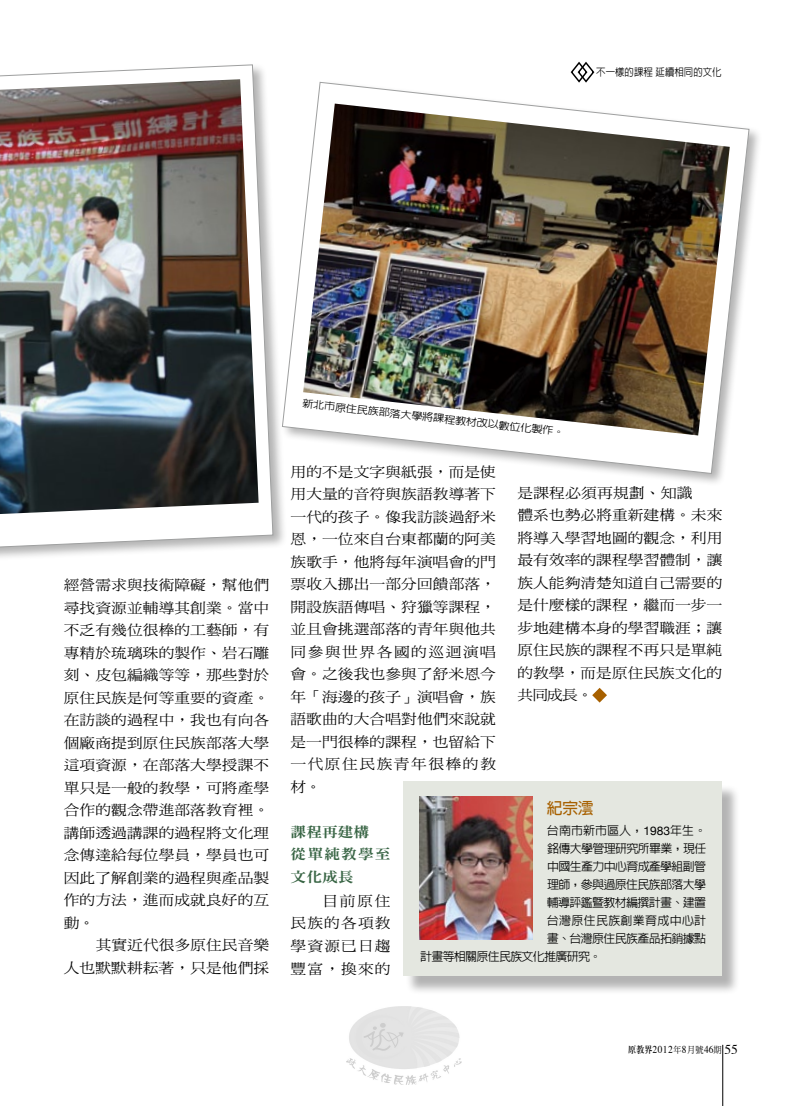
<style>
.page{position:relative;width:808px;height:1106px;background:#fff}
.page>*{position:absolute;margin:0;border:0;box-sizing:border-box;transform-origin:0 0}
.t1{font:700 15.75px "AR Hei B5";color:#a76000}
.t2{font:14.1px/22.5px "DF Ming Std W5";letter-spacing:.005em;color:#000;text-align:justify;scale:1.11 1}
.t3{font:14.1px/22.5px "DF Ming Std W9";color:#396545;scale:1.11 1}
.t4{font:500 12px "AR Hei B5";letter-spacing:-.055em;color:#000}
.t5{font:500 12px "AR Hei B5";letter-spacing:.005em;color:#000}
.t6{font:500 12px "AR Hei B5";letter-spacing:.025em;color:#000}
.t7{font:10.5px "Times";letter-spacing:.05em;color:#000;scale:.9 1}
.t8{font:500 10.5px "AR Hei B5";color:#000;scale:.9 1}
.t9{font:500 10.05px "AR Hei B5";color:#000;scale:1.11 1}
.s1{font-family:"Helvetica Neue";font-weight:400}
.s2{font-family:"AR Ming B5";font-weight:800;font-size:9px}
.s3{font-family:"DF Ming Std W5";font-size:9px}
.s4{font-size:13.5px}
</style>
<div class="page">
<hr style="left:722px;top:1044px;width:1px;height:62px;background:#000">
<svg style="left:592px;top:688px;width:15px;height:14px"></svg>
<div style="left:0;top:63px;width:287px;height:517px;background:#000;opacity:.3"></div>
<svg style="left:0;top:64px;width:273px;height:502px"></svg>
<img style="left:0;top:79px;width:259px;height:435px">
<div style="left:281px;top:80px;width:482px;height:407px;background:#000;opacity:.3"></div>
<svg style="left:282px;top:82px;width:467px;height:392px"></svg>
<img style="left:303px;top:104px;width:427px;height:331px">
<div style="left:405px;top:783px;width:336px;height:212px;background:#000;opacity:.3"></div>
<div style="left:403px;top:781px;width:319px;height:195px;background:#e4e7e0"></div>
<img style="left:420px;top:797px;width:112px;height:142px">
<svg style="left:570px;top:61px;width:25px;height:23px"></svg>
<img style="left:347px;top:1006px;width:114px;height:78px">
<p class="t8" style="left:596px;top:67px;width:141px">不一樣的課程延續相同的文化</p>
<p class="t2" style="left:64px;top:574px;width:187px">經營需求與技術障礙，幫他們</p>
<p class="t2" style="left:64px;top:596px;width:187px">尋找資源並輔導其創業。當中</p>
<p class="t2" style="left:64px;top:618px;width:187px">不乏有幾位很棒的工藝師，有</p>
<p class="t2" style="left:64px;top:641px;width:187px">專精於琉璃珠的製作、岩石雕</p>
<p class="t2" style="left:64px;top:663px;width:187px">刻、皮包編織等等，那些對於</p>
<p class="t2" style="left:64px;top:686px;width:187px">原住民族是何等重要的資產。</p>
<p class="t2" style="left:64px;top:708px;width:187px">在訪談的過程中，我也有向各</p>
<p class="t2" style="left:64px;top:731px;width:187px">個廠商提到原住民族部落大學</p>
<p class="t2" style="left:64px;top:753px;width:187px">這項資源，在部落大學授課不</p>
<p class="t2" style="left:64px;top:776px;width:187px">單只是一般的教學，可將產學</p>
<p class="t2" style="left:64px;top:798px;width:187px">合作的觀念帶進部落教育裡。</p>
<p class="t2" style="left:64px;top:821px;width:187px">講師透過講課的過程將文化理</p>
<p class="t2" style="left:64px;top:843px;width:187px">念傳達給每位學員，學員也可</p>
<p class="t2" style="left:64px;top:866px;width:187px">因此了解創業的過程與產品製</p>
<p class="t2" style="left:64px;top:888px;width:187px">作的方法，進而成就良好的互</p>
<p class="t2" style="left:64px;top:911px;width:29px">動。</p>
<p class="t2" style="left:96px;top:933px;width:158px">其實近代很多原住民音樂</p>
<p class="t2" style="left:64px;top:956px;width:187px">人也默默耕耘著，只是他們採</p>
<p class="t9" style="left:303px;top:399px;width:239px;rotate:6deg">新北市原住民族部落大學將課程教材改以數位化製作。</p>
<p class="t2" style="left:290px;top:460px;width:187px">用的不是文字與紙張，而是使用大量的音符與族語教導著下一代的孩子。像我訪談過舒米恩，一位來自台東都蘭的阿美族歌手，他將每年演唱會的門票收入挪出一部分回饋部落，開設族語傳唱、狩獵等課程，並且會挑選部落的青年與他共同參與世界各國的巡迴演唱會。之後我也參與了舒米恩今年「海邊的孩子」演唱會，族語歌曲的大合唱對他們來說就是一門很棒的課程，也留給下一代原住民族青年很棒的教材。</p>
<p class="t3" style="left:291px;top:820px;width:92px">課程再建構<br>從單純教學至文化成長</p>
<p class="t2" style="left:291px;top:889px;width:92px;text-indent:32px">目前原住民族的各項教學資源已日趨豐富，換來的</p>
<p class="t2" style="left:517px;top:481px;width:186px;text-align:left">是課程必須再規劃、知識<br>體系也勢必將重新建構。未來將導入學習地圖的觀念，利用最有效率的課程學習體制，讓族人能夠清楚知道自己需要的是什麼樣的課程，繼而一步一步地建構本身的學習職涯；讓原住民族的課程不再只是單純的教學，而是原住民族文化的共同成長。</p>
<p class="t1" style="left:547px;top:800px;width:48px">紀宗澐</p>
<p class="t5" style="left:547px;top:824px;width:161px">台南市新市區人，<span class="s1">1983</span>年生。</p>
<p class="t4" style="left:547px;top:842px;width:161px">銘傳大學管理研究所畢業，現任</p>
<p class="t4" style="left:547px;top:860px;width:161px">中國生產力中心育成產學組副管</p>
<p class="t4" style="left:547px;top:878px;width:161px">理師，參與過原住民族部落大學</p>
<p class="t4" style="left:547px;top:896px;width:161px">輔導評鑑暨教材編撰計畫、建置</p>
<p class="t6" style="left:547px;top:914px;width:161px">台灣原住民族創業育成中心計</p>
<p class="t4" style="left:547px;top:932px;width:161px">畫、台灣原住民族產品拓銷據點</p>
<p class="t4" style="left:420px;top:950px;width:183px">計畫等相關原住民族文化推廣研究。</p>
<p class="t7" style="left:628px;top:1042px;width:123px"><span class="s2">原教界</span>2012<span class="s3">年</span>8<span class="s3">月號</span>46<span class="s3">期</span> <span class="s4">55</span></p>
</div>
